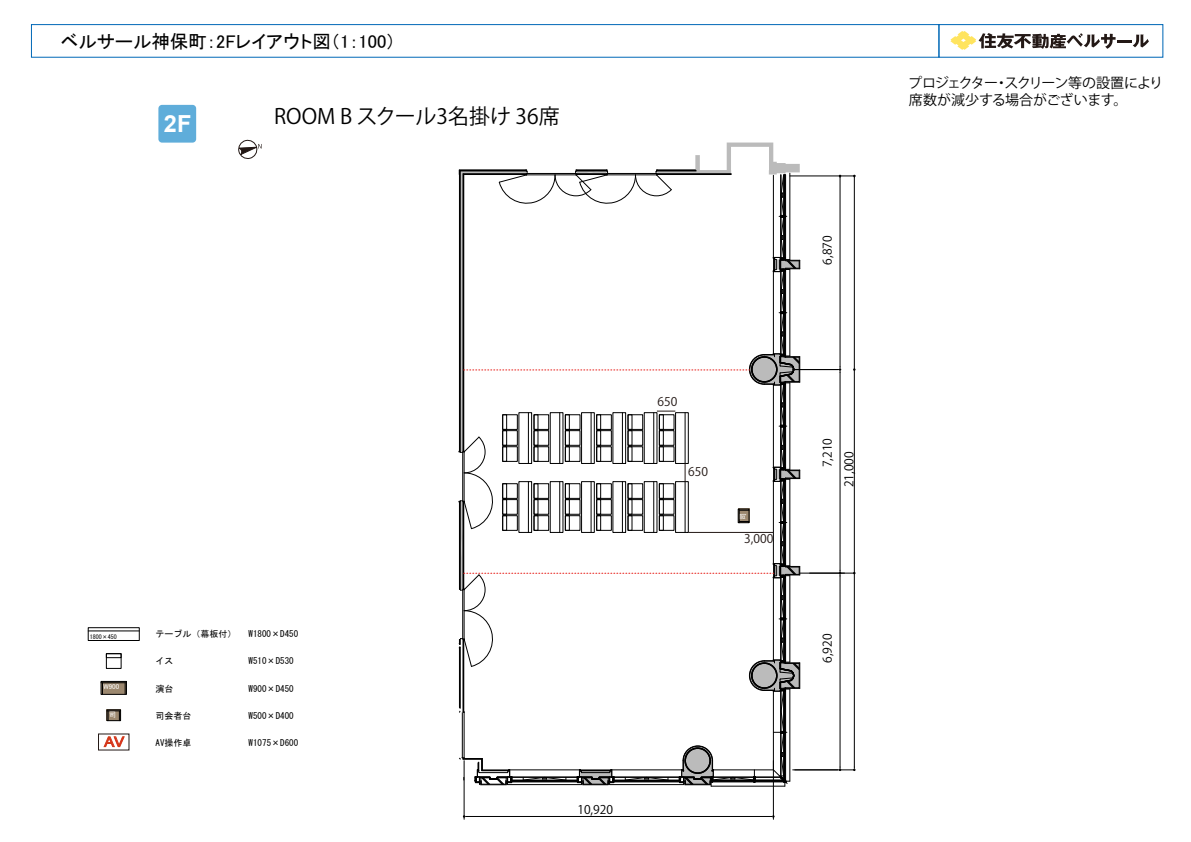
<style>
.page{position:relative;width:1191px;height:842px;background:#fff}
.page>*{position:absolute;margin:0;border:0;box-sizing:border-box;transform-origin:0 0}
.t1{font:700 23.5px "Arial";color:#fff}
.t2{font:21px "Koz Go Pr 6 N";color:#000}
.t3{font:18.5px "MS P Gothic";color:#000}
.t4{font:14px/16.8px "Koz Go Pr 6 N";letter-spacing:-.04em;color:#000}
.t5{font:12.9px "Koz Go Pr 6 N";color:#e50012;scale:1.29 1}
.t6{font:12px "Koz Go Pr 6 N";color:#000}
.t7{font:12px "Koz Go Pro Regular 90 ms RKSJ H";color:#231815}
.t8{font:9px "MS Gothic";color:#000}
.t9{font:7.1px "MS P Gothic";color:#fff}
.t10{font:6px "MS Gothic";color:#000}
</style>
<div class="page">
<div style="left:31px;top:24px;width:908px;height:34px;background:#fff;border:1px solid #0068b7"></div>
<div style="left:938px;top:24px;width:225px;height:34px;border:1px solid #0068b7"></div>
<svg style="left:950px;top:31px;width:165px;height:19px"></svg>
<hr style="left:1117px;top:40px;width:14px;height:3px;background:#231815">
<svg style="left:1132px;top:34px;width:17px;height:14px"></svg>
<svg style="left:238px;top:139px;width:23px;height:20px"></svg>
<div style="left:158px;top:105px;width:38px;height:38px;background:#5fadda;border-radius:4px"></div>
<hr style="left:711px;top:786px;width:74px;height:1px;background:#000">
<hr style="left:773px;top:761px;width:1px;height:58px;background:#000">
<hr style="left:464px;top:761px;width:1px;height:58px;background:#000">
<hr style="left:467px;top:816px;width:303px;height:1px;background:#000">
<hr style="left:794px;top:770px;width:60px;height:1px;background:#000">
<hr style="left:854px;top:177px;width:1px;height:590px;background:#000">
<hr style="left:794px;top:369px;width:46px;height:1px;background:#000">
<hr style="left:840px;top:177px;width:1px;height:190px;background:#000">
<hr style="left:799px;top:573px;width:45px;height:1px;background:#000">
<hr style="left:840px;top:372px;width:1px;height:198px;background:#000">
<hr style="left:809px;top:573px;width:45px;height:1px;background:#000">
<hr style="left:840px;top:576px;width:1px;height:191px;background:#000">
<hr style="left:790px;top:176px;width:65px;height:1px;background:#000">
<svg style="left:459px;top:143px;width:341px;height:643px"></svg>
<hr style="left:688px;top:532px;width:85px;height:1px;background:#231815">
<svg style="left:104px;top:736px;width:20px;height:11px"></svg>
<div style="left:88px;top:627px;width:51px;height:14px;background:#fff;border:1px solid #000"></div>
<hr style="left:88px;top:631px;width:51px;height:1px;background:#000">
<div style="left:106px;top:653px;width:15px;height:15px;background:#fff;border:1px solid #000"></div>
<div style="left:106px;top:654px;width:15px;height:4px;border:1px solid #000"></div>
<svg style="left:101px;top:681px;width:26px;height:13px"></svg>
<svg style="left:101px;top:682px;width:25px;height:12px"></svg>
<div style="left:107px;top:709px;width:14px;height:12px;background:#332c24"></div>
<svg style="left:109px;top:712px;width:10px;height:7px"></svg>
<div style="left:107px;top:710px;width:14px;height:11px;border:1px solid #000"></div>
<h3 class="t3" style="left:61px;top:32px;width:336px">ベルサール神保町：2Fレイアウト図（1：100）</h3>
<h1 class="t1" style="left:164px;top:107px;width:29px">2F</h1>
<h2 class="t2" style="left:274px;top:104px;width:287px">ROOM B スクール3名掛け 36席</h2>
<h3 class="t6" style="left:821px;top:265px;width:31px;rotate:-90deg">6,870</h3>
<p class="t10" style="left:90px;top:634px;width:29px">1800×450</p>
<p class="t8" style="left:156px;top:630px;width:82px">テーブル（幕板付）</p>
<p class="t8" style="left:249px;top:630px;width:51px">W1800×D450</p>
<p class="t8" style="left:249px;top:656px;width:46px">W510×D530</p>
<p class="t8" style="left:156px;top:684px;width:19px">演台</p>
<p class="t8" style="left:249px;top:684px;width:46px">W900×D450</p>
<p class="t8" style="left:156px;top:711px;width:37px">司会者台</p>
<p class="t8" style="left:249px;top:711px;width:46px">W500×D400</p>
<p class="t8" style="left:156px;top:656px;width:19px">イス</p>
<p class="t9" style="left:103px;top:683px;width:17px">W900</p>
<p class="t9" style="left:109px;top:711px;width:9px">司</p>
<h3 class="t5" style="left:104px;top:735px;width:17px">AV</h3>
<p class="t8" style="left:156px;top:738px;width:37px">AV操作卓</p>
<p class="t8" style="left:249px;top:738px;width:51px">W1075×D600</p>
<h3 class="t7" style="left:657px;top:395px;width:21px">650</h3>
<h3 class="t7" style="left:688px;top:464px;width:21px">650</h3>
<p class="t9" style="left:739px;top:520px;width:9px;rotate:-90deg">司</p>
<h3 class="t7" style="left:744px;top:532px;width:31px">3,000</h3>
<h3 class="t6" style="left:821px;top:467px;width:31px;rotate:-90deg">7,210</h3>
<h3 class="t6" style="left:842px;top:487px;width:37px;rotate:-90deg">21,000</h3>
<h3 class="t6" style="left:821px;top:663px;width:31px;rotate:-90deg">6,920</h3>
<h3 class="t6" style="left:577px;top:803px;width:37px">10,920</h3>
<h3 class="t4" style="left:908px;top:75px;width:256px">プロジェクター・スクリーン等の設置により席数が減少する場合がございます。</h3>
</div>
